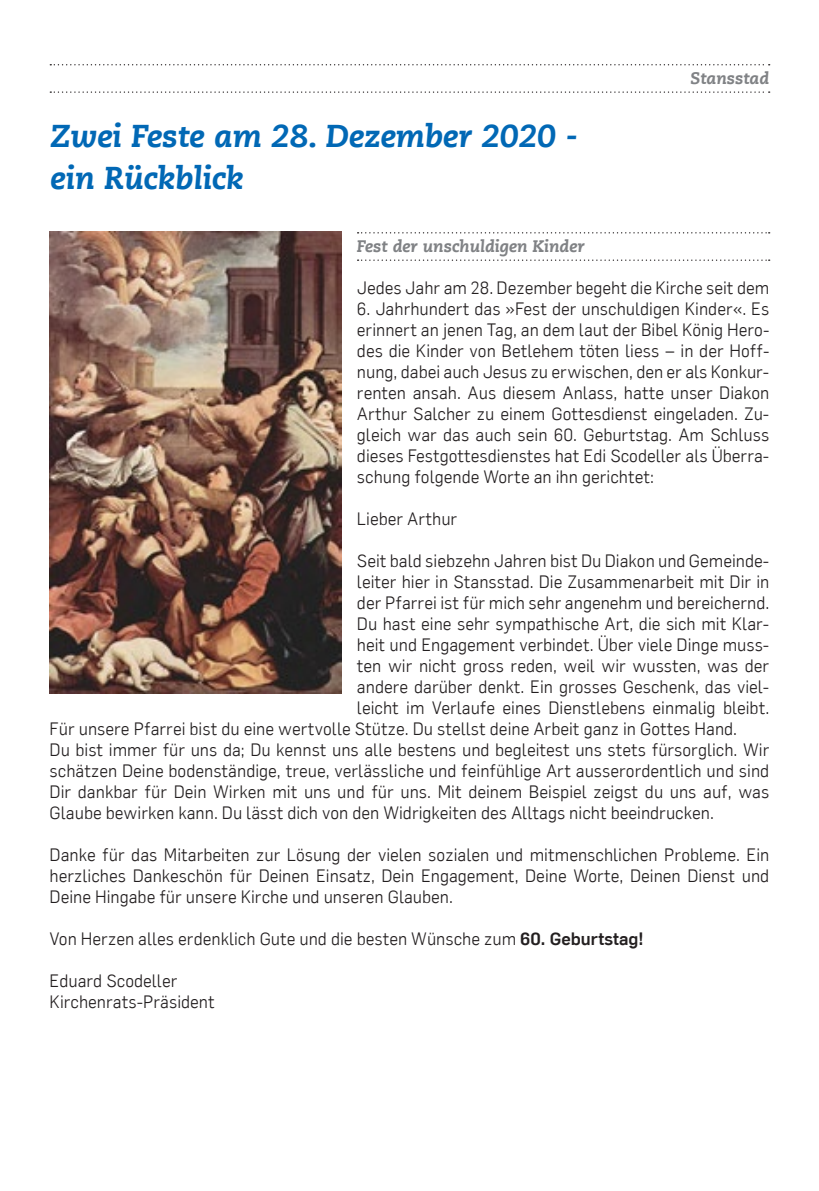
<style>
.page{position:relative;width:819px;height:1191px;background:#fff}
.page>*{position:absolute;margin:0;border:0;box-sizing:border-box;transform-origin:0 0}
.t1{font:italic 800 31.5px/42px "Caecilia LT";color:#0168b5}
.t2{font:300 17.5px/21px "Flama";color:#231f20;text-align:justify}
.t3{font:italic 800 16.62px "Caecilia LT";color:#808285}
.s1{font-weight:500}
</style>
<div class="page">
<svg style="left:50px;top:64px;width:719px;height:1px"></svg>
<svg style="left:50px;top:91px;width:719px;height:2px"></svg>
<svg style="left:357px;top:232px;width:412px;height:1px"></svg>
<svg style="left:357px;top:259px;width:412px;height:2px"></svg>
<img style="left:50px;top:231px;width:291px;height:462px">
<h1 class="t1" style="left:50px;top:116px;width:529px">Zwei Feste am 28. Dezember 2020 - ein Rückblick</h1>
<p class="t3" style="left:690px;top:68px;width:80px">Stansstad</p>
<p class="t3" style="left:357px;top:236px;width:229px">Fest der unschuldigen Kinder</p>
<p class="t2" style="left:357px;top:277px;width:414px">Jedes Jahr am 28. Dezember begeht die Kirche seit dem</p>
<p class="t2" style="left:357px;top:298px;width:414px">6. Jahrhundert das »Fest der unschuldigen Kinder«. Es erinnert an jenen Tag, an dem laut der Bibel König Hero&shy;des die Kinder von Betlehem töten liess – in der Hoff&shy;nung, dabei auch Jesus zu erwischen, den er als Konkur&shy;renten ansah. Aus diesem Anlass, hatte unser Diakon Arthur Salcher zu einem Gottesdienst eingeladen. Zu&shy;gleich war das auch sein 60. Geburtstag. Am Schluss dieses Festgottesdienstes hat Edi Scodeller als Überra&shy;schung folgende Worte an ihn gerichtet:</p>
<p class="t2" style="left:357px;top:508px;width:102px">Lieber Arthur</p>
<p class="t2" style="left:357px;top:550px;width:414px">Seit bald siebzehn Jahren bist Du Diakon und Gemeinde-</p>
<p class="t2" style="left:357px;top:571px;width:414px">leiter hier in Stansstad. Die Zusammenarbeit mit Dir in</p>
<p class="t2" style="left:357px;top:592px;width:414px">der Pfarrei ist für mich sehr angenehm und bereichernd.</p>
<p class="t2" style="left:357px;top:613px;width:414px">Du hast eine sehr sympathische Art, die sich mit Klar-</p>
<p class="t2" style="left:357px;top:634px;width:414px">heit und Engagement verbindet. Über viele Dinge muss-</p>
<p class="t2" style="left:357px;top:655px;width:414px">ten wir nicht gross reden, weil wir wussten, was der</p>
<p class="t2" style="left:357px;top:676px;width:414px">andere darüber denkt. Ein grosses Geschenk, das viel-</p>
<p class="t2" style="left:357px;top:697px;width:414px">leicht im Verlaufe eines Dienstlebens einmalig bleibt.</p>
<p class="t2" style="left:50px;top:718px;width:689px">Für unsere Pfarrei bist du eine wertvolle Stütze. Du stellst deine Arbeit ganz in Gottes Hand.</p>
<p class="t2" style="left:50px;top:739px;width:721px">Du bist immer für uns da; Du kennst uns alle bestens und begleitest uns stets fürsorglich. Wir</p>
<p class="t2" style="left:50px;top:760px;width:721px">schätzen Deine bodenständige, treue, verlässliche und feinfühlige Art ausserordentlich und sind</p>
<p class="t2" style="left:50px;top:781px;width:721px">Dir dankbar für Dein Wirken mit uns und für uns. Mit deinem Beispiel zeigst du uns auf, was</p>
<p class="t2" style="left:50px;top:802px;width:665px">Glaube bewirken kann. Du lässt dich von den Widrigkeiten des Alltags nicht beeindrucken.</p>
<p class="t2" style="left:50px;top:844px;width:721px">Danke für das Mitarbeiten zur Lösung der vielen sozialen und mitmenschlichen Probleme. Ein herzliches Dankeschön für Deinen Einsatz, Dein Engagement, Deine Worte, Deinen Dienst und Deine Hingabe für unsere Kirche und unseren Glauben.</p>
<p class="t2" style="left:50px;top:928px;width:595px">Von Herzen alles erdenklich Gute und die besten Wünsche zum <span class="s1">60. Geburtstag!</span></p>
<p class="t2" style="left:50px;top:970px;width:167px">Eduard Scodeller<br>Kirchenrats-Präsident</p>
</div>
